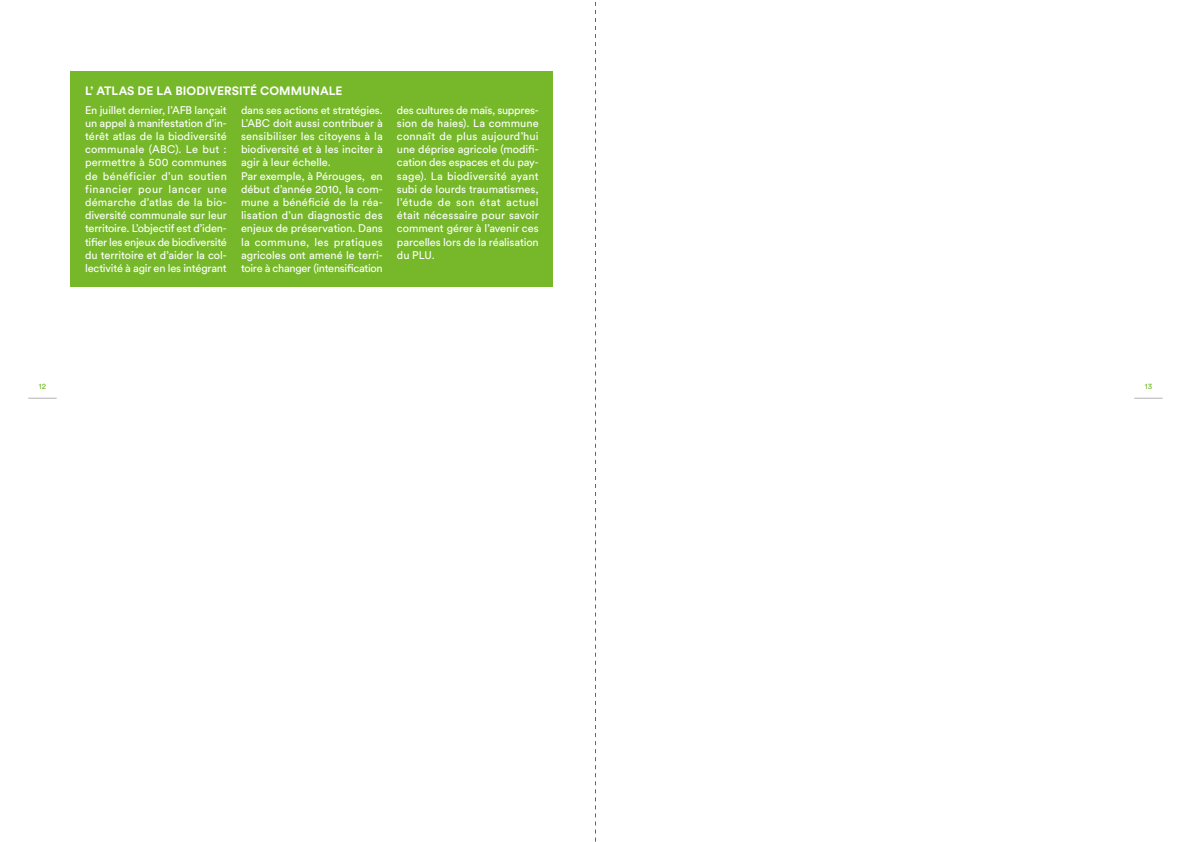
<style>
.page{position:relative;width:1191px;height:842px;background:#fff}
.page>*{position:absolute;margin:0;border:0;box-sizing:border-box;transform-origin:0 0}
.t1{font:700 12px "Circular Std";letter-spacing:.01em;color:#fff}
.t2{font:11px/13.2px "Circular Std";letter-spacing:-.005em;color:#fff;text-align:justify}
.t3{font:8px "Circular Std";color:#76b82a}
</style>
<div class="page">
<div style="left:71px;top:71px;width:482px;height:216px;background:#76b82a"></div>
<svg style="left:1134px;top:398px;width:28px;height:1px"></svg>
<svg style="left:28px;top:398px;width:29px;height:1px"></svg>
<svg style="left:595px;top:1px;width:1px;height:841px"></svg>
<p class="t1" style="left:85px;top:83px;width:259px">L’ ATLAS DE LA BIODIVERSITÉ COMMUNALE</p>
<p class="t2" style="left:85px;top:103px;width:143px">En juillet dernier, l’AFB lançait un appel à manifestation d’in&shy;térêt atlas de la biodiversité communale (ABC). Le but : permettre à 500 communes de bénéficier d’un soutien financier pour lancer une démarche d’atlas de la bio&shy;diversité communale sur leur territoire. L’objectif est d’iden&shy;tifier les enjeux de biodiversité du territoire et d’aider la col&shy;lectivité à agir en les intégrant</p>
<p class="t2" style="left:241px;top:103px;width:143px;text-align:left">dans ses actions et stratégies.<br>L’ABC doit aussi contribuer à sensibiliser les citoyens à la biodiversité et à les inciter à agir à leur échelle.<br>Par exemple, à Pérouges, en début d’année 2010, la com&shy;mune a bénéficié de la réa&shy;lisation d’un diagnostic des enjeux de préservation. Dans la commune, les pratiques agricoles ont amené le terri&shy;toire à changer (intensification</p>
<p class="t2" style="left:397px;top:103px;width:143px">des cultures de maïs, suppres&shy;sion de haies). La commune connaît de plus aujourd’hui une déprise agricole (modifi&shy;cation des espaces et du pay&shy;sage). La biodiversité ayant subi de lourds traumatismes, l’étude de son état actuel était nécessaire pour savoir comment gérer à l’avenir ces parcelles lors de la réalisation du PLU.</p>
<p class="t3" style="left:39px;top:381px;width:9px">12</p>
<p class="t3" style="left:1144px;top:381px;width:9px">13</p>
</div>
